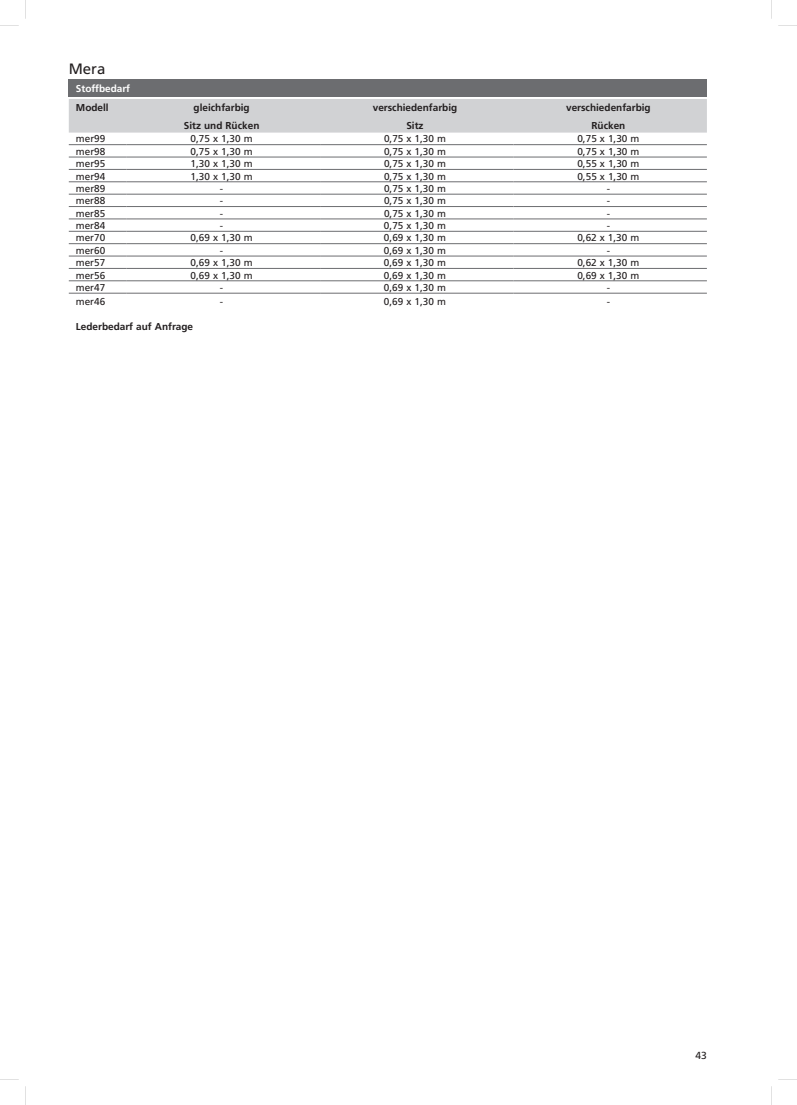
<style>
.page{position:relative;width:797px;height:1105px;background:#fff}
.page>*{position:absolute;margin:0;border:0;box-sizing:border-box;transform-origin:0 0}
.Seitenueberschrift{font:15px "Frutiger LT";color:#231f20}
.t1{font:10.25px "Frutiger LT";color:#231f20}
.Grundtext_fett_zentr{font:10px "Frutiger LT";color:#231f20}
.Stoffbedarf_Kopfzeil{font:10px "Frutiger LT 65 Bd";color:#231f20}
.Grundtext_fett{font:10px "Frutiger LT";color:#231f20}
.Grundtext_fett-2{font:10px "Frutiger LT 65 Bd";color:#231f20}
.Ueberschrift{font:10px "Frutiger LT 65 Bd";color:#fff}
</style>
<div class="page">
<div style="left:69px;top:79px;width:638px;height:18px;background:#6c6d70"></div>
<div style="left:69px;top:99px;width:638px;height:34px;background:#d1d2d4"></div>
<hr style="left:69px;top:144px;width:58px;height:1px;background:#6c6d70">
<hr style="left:69px;top:157px;width:58px;height:1px;background:#6c6d70">
<hr style="left:69px;top:169px;width:58px;height:1px;background:#6c6d70">
<hr style="left:69px;top:181px;width:58px;height:1px;background:#6c6d70">
<hr style="left:69px;top:194px;width:58px;height:1px;background:#6c6d70">
<hr style="left:69px;top:206px;width:58px;height:1px;background:#6c6d70">
<hr style="left:69px;top:219px;width:58px;height:1px;background:#6c6d70">
<hr style="left:69px;top:231px;width:58px;height:1px;background:#6c6d70">
<hr style="left:69px;top:243px;width:58px;height:1px;background:#6c6d70">
<hr style="left:69px;top:256px;width:58px;height:1px;background:#6c6d70">
<hr style="left:69px;top:268px;width:58px;height:1px;background:#6c6d70">
<hr style="left:69px;top:280px;width:58px;height:1px;background:#6c6d70">
<hr style="left:69px;top:293px;width:58px;height:1px;background:#6c6d70">
<hr style="left:127px;top:144px;width:193px;height:1px;background:#6c6d70">
<hr style="left:127px;top:157px;width:193px;height:1px;background:#6c6d70">
<hr style="left:127px;top:169px;width:193px;height:1px;background:#6c6d70">
<hr style="left:127px;top:181px;width:193px;height:1px;background:#6c6d70">
<hr style="left:127px;top:194px;width:193px;height:1px;background:#6c6d70">
<hr style="left:127px;top:206px;width:193px;height:1px;background:#6c6d70">
<hr style="left:127px;top:219px;width:193px;height:1px;background:#6c6d70">
<hr style="left:127px;top:231px;width:193px;height:1px;background:#6c6d70">
<hr style="left:127px;top:243px;width:193px;height:1px;background:#6c6d70">
<hr style="left:127px;top:256px;width:193px;height:1px;background:#6c6d70">
<hr style="left:127px;top:268px;width:193px;height:1px;background:#6c6d70">
<hr style="left:127px;top:280px;width:193px;height:1px;background:#6c6d70">
<hr style="left:127px;top:293px;width:193px;height:1px;background:#6c6d70">
<hr style="left:320px;top:144px;width:193px;height:1px;background:#6c6d70">
<hr style="left:320px;top:157px;width:193px;height:1px;background:#6c6d70">
<hr style="left:320px;top:169px;width:193px;height:1px;background:#6c6d70">
<hr style="left:320px;top:181px;width:193px;height:1px;background:#6c6d70">
<hr style="left:320px;top:194px;width:193px;height:1px;background:#6c6d70">
<hr style="left:320px;top:206px;width:193px;height:1px;background:#6c6d70">
<hr style="left:320px;top:219px;width:193px;height:1px;background:#6c6d70">
<hr style="left:320px;top:231px;width:193px;height:1px;background:#6c6d70">
<hr style="left:320px;top:243px;width:193px;height:1px;background:#6c6d70">
<hr style="left:320px;top:256px;width:193px;height:1px;background:#6c6d70">
<hr style="left:320px;top:268px;width:193px;height:1px;background:#6c6d70">
<hr style="left:320px;top:280px;width:193px;height:1px;background:#6c6d70">
<hr style="left:320px;top:293px;width:193px;height:1px;background:#6c6d70">
<hr style="left:513px;top:144px;width:194px;height:1px;background:#6c6d70">
<hr style="left:513px;top:157px;width:194px;height:1px;background:#6c6d70">
<hr style="left:513px;top:169px;width:194px;height:1px;background:#6c6d70">
<hr style="left:513px;top:181px;width:194px;height:1px;background:#6c6d70">
<hr style="left:513px;top:194px;width:194px;height:1px;background:#6c6d70">
<hr style="left:513px;top:206px;width:194px;height:1px;background:#6c6d70">
<hr style="left:513px;top:219px;width:194px;height:1px;background:#6c6d70">
<hr style="left:513px;top:231px;width:194px;height:1px;background:#6c6d70">
<hr style="left:513px;top:243px;width:194px;height:1px;background:#6c6d70">
<hr style="left:513px;top:256px;width:194px;height:1px;background:#6c6d70">
<hr style="left:513px;top:268px;width:194px;height:1px;background:#6c6d70">
<hr style="left:513px;top:280px;width:194px;height:1px;background:#6c6d70">
<hr style="left:513px;top:293px;width:194px;height:1px;background:#6c6d70">
<svg style="left:771px;top:1079px;width:26px;height:26px"></svg>
<p class="Seitenueberschrift" style="left:69px;top:60px;width:38px">Mera</p>
<p class="Ueberschrift" style="left:76px;top:83px;width:56px">Stoffbedarf</p>
<p class="Stoffbedarf_Kopfzeil" style="left:76px;top:102px;width:34px">Modell</p>
<p class="Stoffbedarf_Kopfzeil" style="left:193px;top:102px;width:58px">gleichfarbig</p>
<p class="Stoffbedarf_Kopfzeil" style="left:184px;top:119px;width:77px">Sitz und Rücken</p>
<p class="Stoffbedarf_Kopfzeil" style="left:373px;top:102px;width:86px">verschiedenfarbig</p>
<p class="Stoffbedarf_Kopfzeil" style="left:406px;top:119px;width:19px">Sitz</p>
<p class="Stoffbedarf_Kopfzeil" style="left:566px;top:102px;width:86px">verschiedenfarbig</p>
<p class="Stoffbedarf_Kopfzeil" style="left:591px;top:119px;width:35px">Rücken</p>
<p class="Grundtext_fett" style="left:76px;top:133px;width:31px">mer99</p>
<p class="Grundtext_fett_zentr" style="left:191px;top:133px;width:63px">0,75 x 1,30 m</p>
<p class="Grundtext_fett_zentr" style="left:384px;top:133px;width:63px">0,75 x 1,30 m</p>
<p class="Grundtext_fett_zentr" style="left:577px;top:133px;width:63px">0,75 x 1,30 m</p>
<p class="Grundtext_fett" style="left:76px;top:145px;width:31px">mer98</p>
<p class="Grundtext_fett_zentr" style="left:191px;top:145px;width:63px">0,75 x 1,30 m</p>
<p class="Grundtext_fett_zentr" style="left:384px;top:145px;width:63px">0,75 x 1,30 m</p>
<p class="Grundtext_fett_zentr" style="left:577px;top:145px;width:63px">0,75 x 1,30 m</p>
<p class="Grundtext_fett" style="left:76px;top:158px;width:31px">mer95</p>
<p class="Grundtext_fett_zentr" style="left:191px;top:158px;width:63px">1,30 x 1,30 m</p>
<p class="Grundtext_fett_zentr" style="left:384px;top:158px;width:63px">0,75 x 1,30 m</p>
<p class="Grundtext_fett_zentr" style="left:577px;top:158px;width:63px">0,55 x 1,30 m</p>
<p class="Grundtext_fett" style="left:76px;top:170px;width:31px">mer94</p>
<p class="Grundtext_fett_zentr" style="left:191px;top:170px;width:63px">1,30 x 1,30 m</p>
<p class="Grundtext_fett_zentr" style="left:384px;top:170px;width:63px">0,75 x 1,30 m</p>
<p class="Grundtext_fett_zentr" style="left:577px;top:170px;width:63px">0,55 x 1,30 m</p>
<p class="Grundtext_fett" style="left:76px;top:183px;width:31px">mer89</p>
<p class="Grundtext_fett_zentr" style="left:220px;top:183px;width:5px">-</p>
<p class="Grundtext_fett_zentr" style="left:384px;top:183px;width:63px">0,75 x 1,30 m</p>
<p class="Grundtext_fett_zentr" style="left:606px;top:183px;width:5px">-</p>
<p class="Grundtext_fett" style="left:76px;top:195px;width:31px">mer88</p>
<p class="Grundtext_fett_zentr" style="left:220px;top:195px;width:5px">-</p>
<p class="Grundtext_fett_zentr" style="left:384px;top:195px;width:63px">0,75 x 1,30 m</p>
<p class="Grundtext_fett_zentr" style="left:606px;top:195px;width:5px">-</p>
<p class="Grundtext_fett" style="left:76px;top:207px;width:31px">mer85</p>
<p class="Grundtext_fett_zentr" style="left:220px;top:207px;width:5px">-</p>
<p class="Grundtext_fett_zentr" style="left:384px;top:207px;width:63px">0,75 x 1,30 m</p>
<p class="Grundtext_fett_zentr" style="left:606px;top:207px;width:5px">-</p>
<p class="Grundtext_fett" style="left:76px;top:220px;width:31px">mer84</p>
<p class="Grundtext_fett_zentr" style="left:220px;top:220px;width:5px">-</p>
<p class="Grundtext_fett_zentr" style="left:384px;top:220px;width:63px">0,75 x 1,30 m</p>
<p class="Grundtext_fett_zentr" style="left:606px;top:220px;width:5px">-</p>
<p class="Grundtext_fett" style="left:76px;top:232px;width:31px">mer70</p>
<p class="Grundtext_fett_zentr" style="left:190px;top:232px;width:63px">0,69 x 1,30 m</p>
<p class="Grundtext_fett_zentr" style="left:384px;top:232px;width:63px">0,69 x 1,30 m</p>
<p class="Grundtext_fett_zentr" style="left:577px;top:232px;width:63px">0,62 x 1,30 m</p>
<p class="Grundtext_fett" style="left:76px;top:244px;width:31px">mer60</p>
<p class="Grundtext_fett_zentr" style="left:220px;top:244px;width:5px">-</p>
<p class="Grundtext_fett_zentr" style="left:384px;top:244px;width:63px">0,69 x 1,30 m</p>
<p class="Grundtext_fett_zentr" style="left:606px;top:244px;width:5px">-</p>
<p class="Grundtext_fett" style="left:76px;top:257px;width:31px">mer57</p>
<p class="Grundtext_fett_zentr" style="left:190px;top:257px;width:63px">0,69 x 1,30 m</p>
<p class="Grundtext_fett_zentr" style="left:384px;top:257px;width:63px">0,69 x 1,30 m</p>
<p class="Grundtext_fett_zentr" style="left:577px;top:257px;width:63px">0,62 x 1,30 m</p>
<p class="Grundtext_fett" style="left:76px;top:269px;width:31px">mer56</p>
<p class="Grundtext_fett_zentr" style="left:190px;top:269px;width:63px">0,69 x 1,30 m</p>
<p class="Grundtext_fett_zentr" style="left:384px;top:269px;width:63px">0,69 x 1,30 m</p>
<p class="Grundtext_fett_zentr" style="left:577px;top:269px;width:63px">0,69 x 1,30 m</p>
<p class="Grundtext_fett" style="left:76px;top:282px;width:31px">mer47</p>
<p class="Grundtext_fett_zentr" style="left:220px;top:282px;width:5px">-</p>
<p class="Grundtext_fett_zentr" style="left:384px;top:282px;width:63px">0,69 x 1,30 m</p>
<p class="Grundtext_fett_zentr" style="left:606px;top:282px;width:5px">-</p>
<p class="Grundtext_fett" style="left:76px;top:296px;width:31px">mer46</p>
<p class="Grundtext_fett_zentr" style="left:220px;top:296px;width:5px">-</p>
<p class="Grundtext_fett_zentr" style="left:384px;top:296px;width:63px">0,69 x 1,30 m</p>
<p class="Grundtext_fett_zentr" style="left:606px;top:296px;width:5px">-</p>
<p class="Grundtext_fett-2" style="left:76px;top:321px;width:119px">Lederbedarf auf Anfrage</p>
<p class="t1" style="left:695px;top:1049px;width:13px">43</p>
</div>
